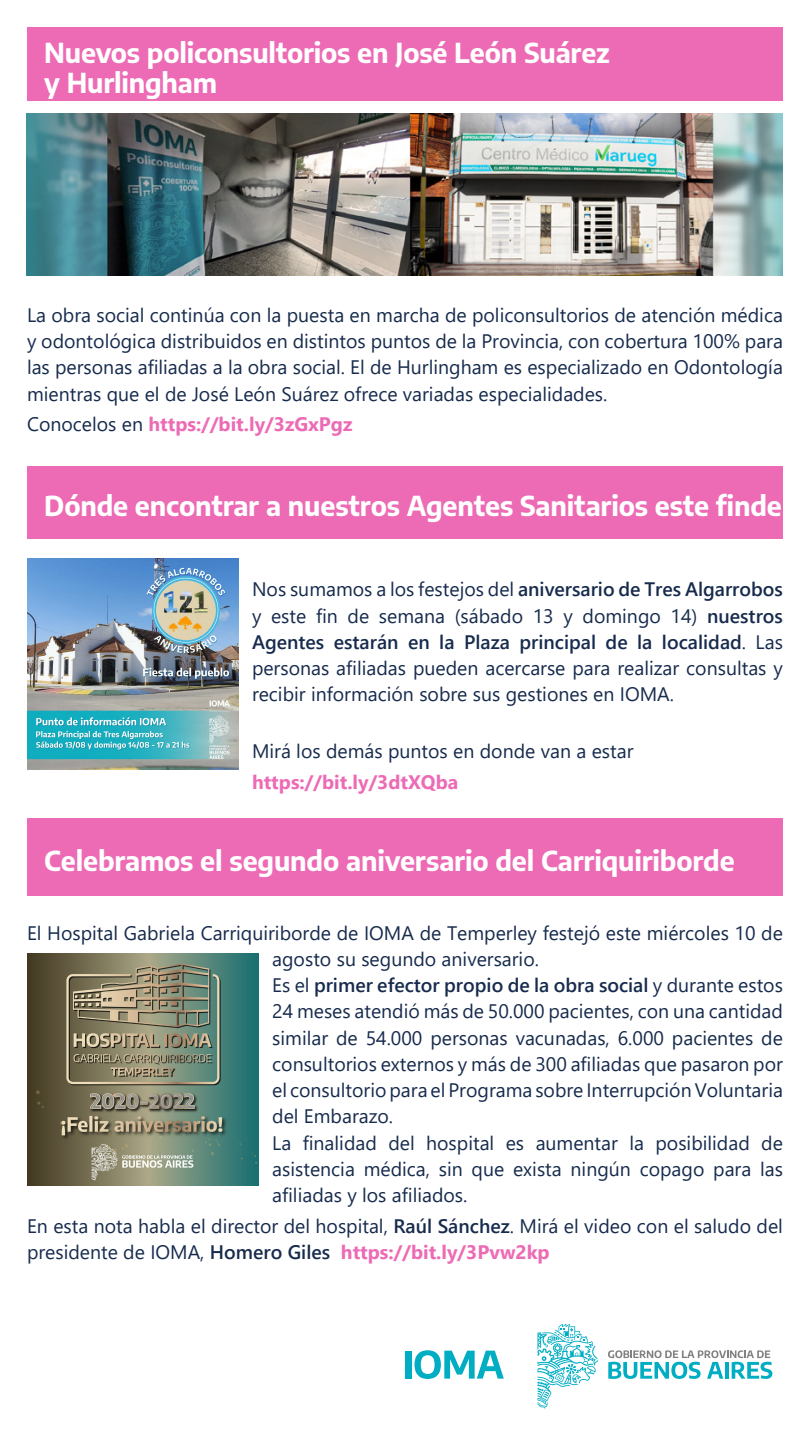
<style>
.page{position:relative;width:810px;height:1440px;background:#fff}
.page>*{position:absolute;margin:0;border:0;box-sizing:border-box;transform-origin:0 0}
.t1{font:700 27px/30px "Encode Sans";letter-spacing:-.005em;color:#fff}
.t2{font:19.5px/26.2px "Segoe UI";color:#172b4d;text-align:justify}
.t3{font:700 19.5px "Segoe UI";color:#ed6bb5}
.s1{font-weight:400;color:#172b4d}
.s2{font-weight:600}
.s3{font-weight:700;color:#ed6bb5}
</style>
<div class="page">
<div style="left:405px;top:1351px;width:6px;height:28px;background:#00adc2"></div>
<svg style="left:415px;top:1350px;width:89px;height:29px"></svg>
<svg style="left:537px;top:1324px;width:61px;height:85px"></svg>
<svg style="left:608px;top:1350px;width:164px;height:29px"></svg>
<div style="left:27px;top:27px;width:756px;height:73px;background:#ed6bb5"></div>
<div style="left:27px;top:466px;width:756px;height:72px;background:#ed6bb5"></div>
<div style="left:27px;top:818px;width:756px;height:78px;background:#ed6bb5"></div>
<img style="left:26px;top:114px;width:757px;height:161px">
<img style="left:27px;top:558px;width:212px;height:212px">
<img style="left:27px;top:954px;width:232px;height:232px">
<p class="t1" style="left:44px;top:36px;width:567px">Nuevos policonsultorios en José León Suárez y Hurlingham</p>
<p class="t2" style="left:27px;top:300px;width:758px">La obra social continúa con la puesta en marcha de policonsultorios de atención médica y odontológica distribuidos en distintos puntos de la Provincia, con cobertura 100% para las personas afiliadas a la obra social. El de Hurlingham es especializado en Odontología mientras que el de José León Suárez ofrece variadas especialidades.</p>
<p class="t3" style="left:27px;top:406px;width:327px"><span class="s1">Conocelos en</span> https://bit.ly/3zGxPgz</p>
<p class="t1" style="left:44px;top:489px;width:739px">Dónde encontrar a nuestros Agentes Sanitarios este finde</p>
<p class="t2" style="left:252px;top:575px;width:533px">Nos sumamos a los festejos del <span class="s2">aniversario de Tres Algarrobos </span>y este fin de semana (sábado 13 y domingo 14) <span class="s2">nuestros Agentes estarán en la Plaza principal de la localidad</span>. Las personas afiliadas pueden acercarse para realizar consultas y recibir información sobre sus gestiones en IOMA.</p>
<p class="t2" style="left:252px;top:737px;width:383px">Mirá los demás puntos en donde van a estar</p>
<p class="t3" style="left:252px;top:764px;width:208px">https://bit.ly/3dtXQba</p>
<p class="t1" style="left:44px;top:844px;width:692px">Celebramos el segundo aniversario del Carriquiriborde</p>
<p class="t2" style="left:27px;top:918px;width:757px;text-align:center">El Hospital Gabriela Carriquiriborde de IOMA de Temperley festejó este miércoles 10 de agosto su segundo aniversario.</p>
<p class="t2" style="left:272px;top:970px;width:512px">Es el <span class="s2">primer efector propio de la obra social</span> y durante estos 24 meses atendió más de 50.000 pacientes, con una cantidad similar de 54.000 personas vacunadas, 6.000 pacientes de consultorios externos y más de 300 afiliadas que pasaron por el consultorio para el Programa sobre Interrupción Voluntaria del Embarazo.</p>
<p class="t2" style="left:272px;top:1128px;width:512px">La finalidad del hospital es aumentar la posibilidad de asistencia médica, sin que exista ningún copago para las afiliadas y los afiliados.</p>
<p class="t2" style="left:27px;top:1211px;width:757px">En esta nota habla el director del hospital, <span class="s2">Raúl Sánchez</span>. Mirá el video con el saludo del presidente de IOMA, <span class="s2">Homero Giles</span> <span class="s3">https://bit.ly/3Pvw2kp</span></p>
</div>
